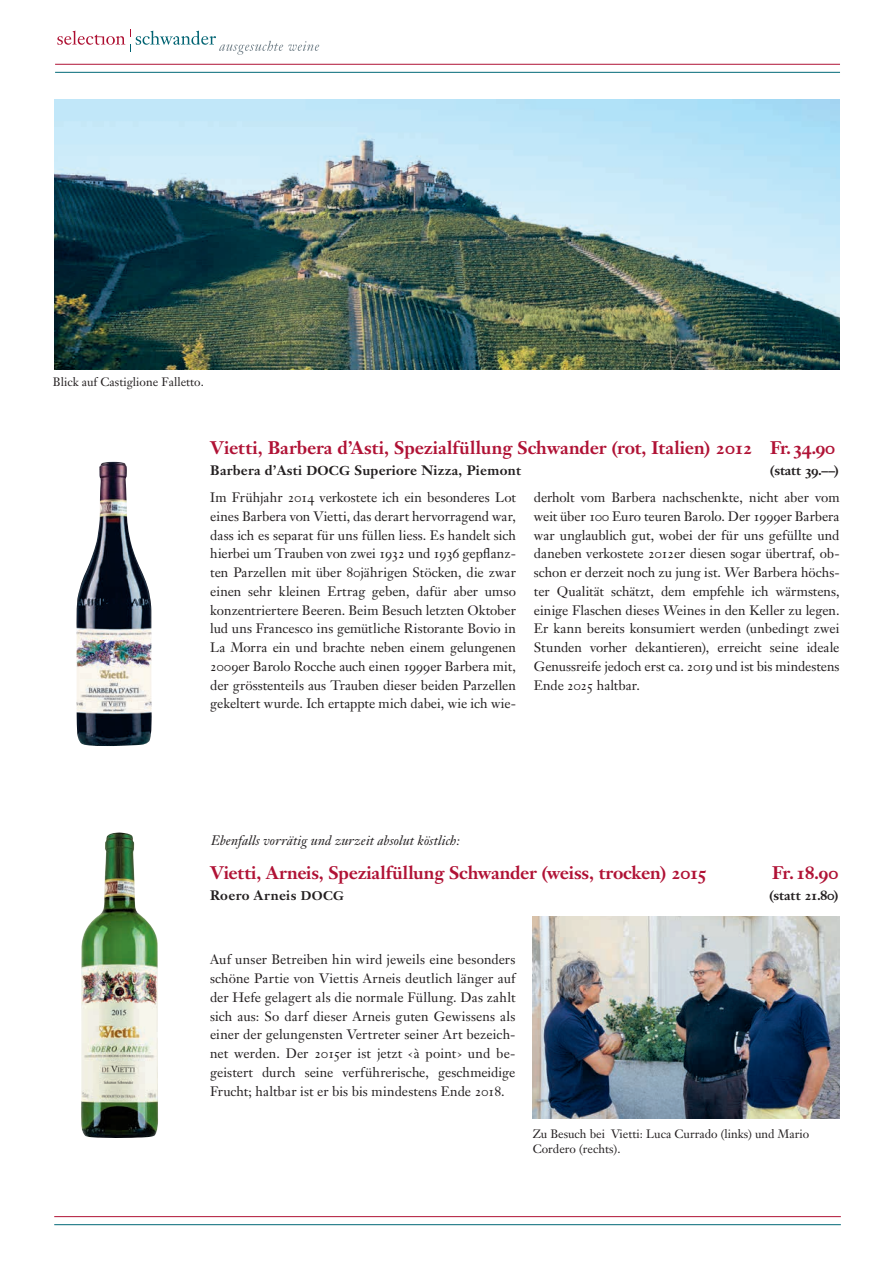
<style>
.page{position:relative;width:893px;height:1263px;background:#fff}
.page>*{position:absolute;margin:0;border:0;box-sizing:border-box;transform-origin:0 0}
.t1{font:700 18px "Janson Text LT Pro";letter-spacing:-.01em;color:#b01235}
.t2{font:13.5px/18.8px "Janson Text LT Pro";color:#231f20;text-align:justify}
.t3{font:700 13.5px "Janson Text LT Pro";letter-spacing:.02em;color:#231f20}
.t4{font:italic 13.5px "Janson Text LT Pro";letter-spacing:.01em;color:#231f20}
.t5{font:700 13.5px "Janson Text LT Pro";letter-spacing:-.01em;color:#231f20}
.t6{font:12px/14.4px "Janson Text LT Pro";color:#231f20}
.s1{font-size:12.75px}
.s2{font-size:12.45px}
</style>
<div class="page">
<hr style="left:55px;top:64px;width:785px;height:1px;background:#b01235">
<hr style="left:54px;top:1216px;width:787px;height:1px;background:#b01235">
<hr style="left:55px;top:72px;width:785px;height:1px;background:#006877">
<hr style="left:54px;top:1224px;width:787px;height:1px;background:#006877">
<svg style="left:57px;top:29px;width:262px;height:26px"></svg>
<img style="left:54px;top:100px;width:786px;height:269px">
<img style="left:76px;top:462px;width:76px;height:284px">
<img style="left:533px;top:916px;width:307px;height:202px">
<img style="left:81px;top:832px;width:77px;height:306px">
<p class="t6" style="left:53px;top:375px;width:152px">Blick auf Castiglione Falletto.</p>
<h1 class="t1" style="left:210px;top:436px;width:626px">Vietti, Barbera d’Asti, Spezialfüllung Schwander (rot, Italien) 2012 Fr.34.90</h1>
<p class="t3" style="left:210px;top:461px;width:312px">Barbera d’Asti <span class="s1">DOCG</span> Superiore Nizza, Piemont</p>
<p class="t3" style="left:770px;top:461px;width:71px">(statt 39.––)</p>
<p class="t2" style="left:210px;top:488px;width:307px">Im Frühjahr 2014 verkostete ich ein besonderes Lot eines Barbera von Vietti, das derart hervorragend war, dass ich es separat für uns füllen liess. Es handelt sich hierbei um Trauben von zwei 1932 und 1936 gepflanz&shy;ten Parzellen mit über 80jährigen Stöcken, die zwar einen sehr kleinen Ertrag geben, dafür aber umso konzentriertere Beeren. Beim Besuch letzten Oktober lud uns Francesco ins gemütliche Ristorante Bovio in La Morra ein und brachte neben einem gelungenen 2009er Barolo Rocche auch einen 1999er Barbera mit, der grösstenteils aus Trauben dieser beiden Parzellen gekeltert wurde. Ich ertappte mich dabei, wie ich wie-</p>
<p class="t2" style="left:534px;top:488px;width:307px">derholt vom Barbera nachschenkte, nicht aber vom weit über 100 Euro teuren Barolo. Der 1999er Barbera war unglaublich gut, wobei der für uns gefüllte und daneben verkostete 2012er diesen sogar übertraf, ob&shy;schon er derzeit noch zu jung ist. Wer Barbera höchs&shy;ter Qualität schätzt, dem empfehle ich wärmstens, einige Flaschen dieses Weines in den Keller zu legen.<br>Er kann bereits konsumiert werden (unbedingt zwei Stunden vorher dekantieren), erreicht seine ideale Genussreife jedoch erst ca. 2019 und ist bis mindestens Ende 2025 haltbar.</p>
<p class="t4" style="left:211px;top:832px;width:250px">Ebenfalls vorrätig und zurzeit absolut köstlich:</p>
<h1 class="t1" style="left:210px;top:861px;width:499px">Vietti, Arneis, Spezialfüllung Schwander (weiss, trocken) 2015</h1>
<h1 class="t1" style="left:772px;top:861px;width:68px">Fr.18.90</h1>
<p class="t3" style="left:210px;top:886px;width:135px">Roero Arneis <span class="s2">DOCG</span></p>
<p class="t5" style="left:769px;top:886px;width:71px">(statt 21.80)</p>
<p class="t2" style="left:210px;top:950px;width:307px">Auf unser Betreiben hin wird jeweils eine besonders schöne Partie von Viettis Arneis deutlich länger auf der Hefe gelagert als die normale Füllung. Das zahlt sich aus: So darf dieser Arneis guten Gewissens als einer der gelungensten Vertreter seiner Art bezeich&shy;net werden. Der 2015er ist jetzt ‹à point› und be&shy;geistert durch seine verführerische, geschmeidige Frucht; haltbar ist er bis bis mindestens Ende 2018.</p>
<p class="t6" style="left:533px;top:1127px;width:278px">Zu Besuch bei Vietti: Luca Currado (links) und Mario<br>Cordero (rechts).</p>
</div>
